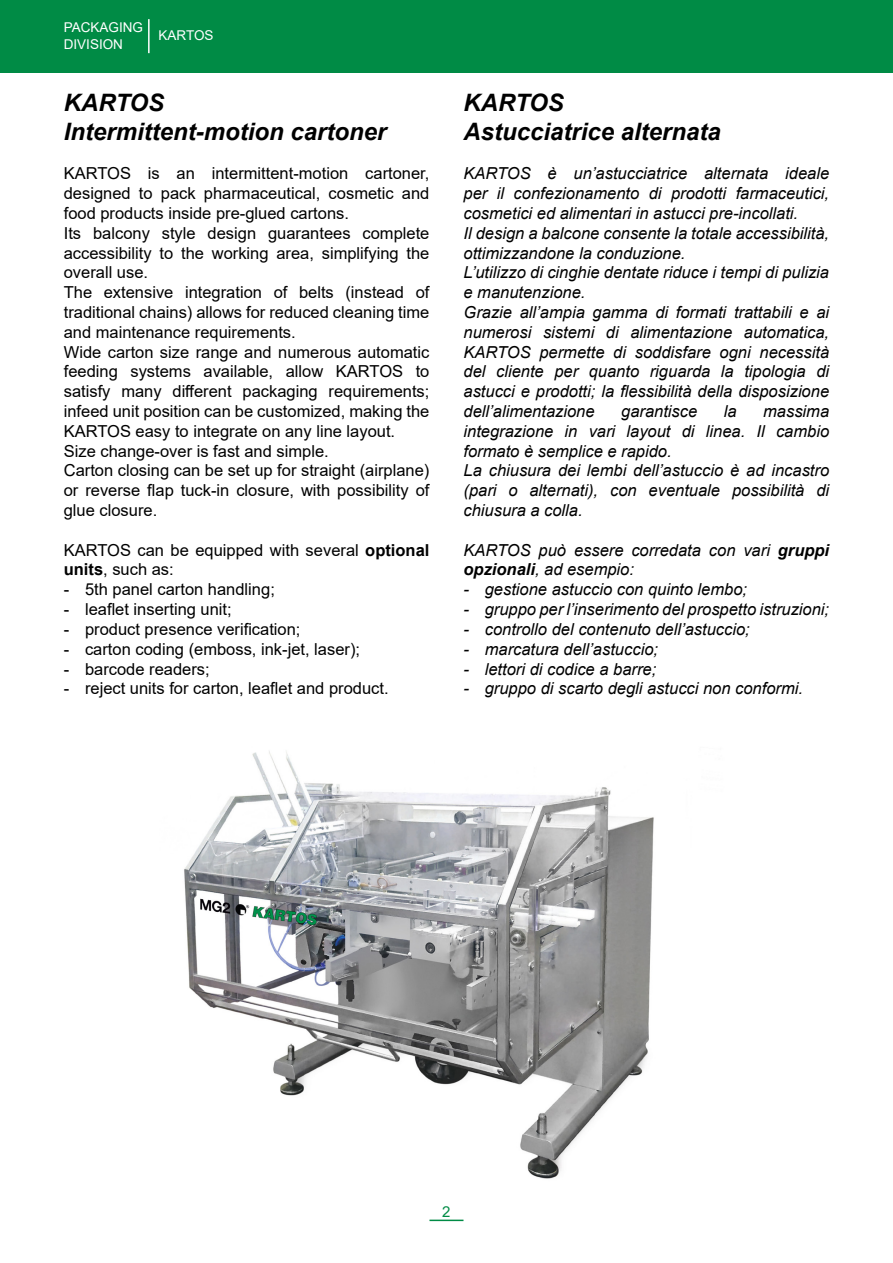
<style>
.page{position:relative;width:893px;height:1263px;background:#fff}
.page>*{position:absolute;margin:0;border:0;box-sizing:border-box;transform-origin:0 0}
.t1{font:italic 700 24px/28.8px "Arial";color:#000}
.t2{font:italic 16.5px/19.8px "Arial";color:#000}
.t3{font:16.5px/19.8px "Arial";color:#000}
.t4{font:15px "Arial";color:#008b45}
.t5{font:13.5px/16.5px "Arial";color:#fff}
.s1{font-weight:700}
</style>
<div class="page">
<div style="left:0;top:0;width:893px;height:72px;background:#008b45"></div>
<hr style="left:429px;top:1219px;width:34px;height:2px;background:#008b45">
<hr style="left:148px;top:19px;width:2px;height:34px;background:#fff">
<img style="left:184px;top:751px;width:470px;height:428px">
<p class="t5" style="left:64px;top:19px;width:81px">PACKAGING<br>DIVISION</p>
<p class="t5" style="left:158px;top:27px;width:57px">KARTOS</p>
<h1 class="t1" style="left:64px;top:89px;width:324px">KARTOS<br>Intermittent-motion cartoner</h1>
<p class="t3" style="left:64px;top:164px;width:367px">KARTOS is an intermittent-motion cartoner, designed to pack pharmaceutical, cosmetic and food products inside pre-glued cartons.<br>Its balcony style design guarantees complete accessibility to the working area, simplifying the overall use.<br>The extensive integration of belts (instead of traditional chains) allows for reduced cleaning time and maintenance requirements.<br>Wide carton size range and numerous automatic feeding systems available, allow KARTOS to satisfy many different packaging requirements; infeed unit position can be customized, making the KARTOS easy to integrate on any line layout.<br>Size change-over is fast and simple.<br>Carton closing can be set up for straight (airplane) or reverse flap tuck-in closure, with possibility of glue closure.</p>
<p class="t3" style="left:64px;top:540px;width:367px">KARTOS can be equipped with several <span class="s1">optional units</span>, such as:</p>
<p class="t3" style="left:64px;top:579px;width:213px">- 5th panel carton handling;</p>
<p class="t3" style="left:64px;top:599px;width:169px">- leaflet inserting unit;</p>
<p class="t3" style="left:64px;top:619px;width:238px">- product presence verification;</p>
<p class="t3" style="left:64px;top:639px;width:298px">- carton coding (emboss, ink-jet, laser);</p>
<p class="t3" style="left:64px;top:659px;width:147px">- barcode readers;</p>
<p class="t3" style="left:64px;top:678px;width:326px">- reject units for carton, leaflet and product.</p>
<h1 class="t1" style="left:463px;top:89px;width:259px">KARTOS<br>Astucciatrice alternata</h1>
<p class="t2" style="left:463px;top:164px;width:367px">KARTOS è un’astucciatrice alternata ideale per il confezionamento di prodotti farmaceutici, cosmetici ed alimentari in astucci pre-incollati.<br>Il design a balcone consente la totale accessibilità, ottimizzandone la conduzione.<br>L’utilizzo di cinghie dentate riduce i tempi di pulizia e manutenzione.<br>Grazie all’ampia gamma di formati trattabili e ai numerosi sistemi di alimentazione automatica, KARTOS permette di soddisfare ogni necessità del cliente per quanto riguarda la tipologia di astucci e prodotti; la flessibilità della disposizione dell’alimentazione</p>
<p class="t2" style="left:463px;top:402px;width:367px;text-indent:300px">massima integrazione in vari layout di linea. Il cambio formato è semplice e rapido.<br>La chiusura dei lembi dell’astuccio è ad incastro (pari o alternati), con eventuale possibilità di chiusura a colla.</p>
<p class="t2" style="left:463px;top:540px;width:367px">KARTOS può essere corredata con vari <span class="s1">gruppi opzionali</span>, ad esempio:</p>
<p class="t2" style="left:463px;top:580px;width:285px">- gestione astuccio con quinto lembo;</p>
<p class="t2" style="left:463px;top:600px;width:367px">- gruppo per l’inserimento del prospetto istruzioni;</p>
<p class="t2" style="left:463px;top:619px;width:288px">- controllo del contenuto dell’astuccio;</p>
<p class="t2" style="left:463px;top:639px;width:196px">- marcatura dell’astuccio;</p>
<p class="t2" style="left:463px;top:659px;width:194px">- lettori di codice a barre;</p>
<p class="t2" style="left:463px;top:679px;width:341px">- gruppo di scarto degli astucci non conformi.</p>
<p class="t2" style="left:621px;top:402px;width:78px">garantisce</p>
<p class="t2" style="left:724px;top:402px;width:14px">la</p>
<p class="t4" style="left:442px;top:1201px;width:10px">2</p>
</div>
